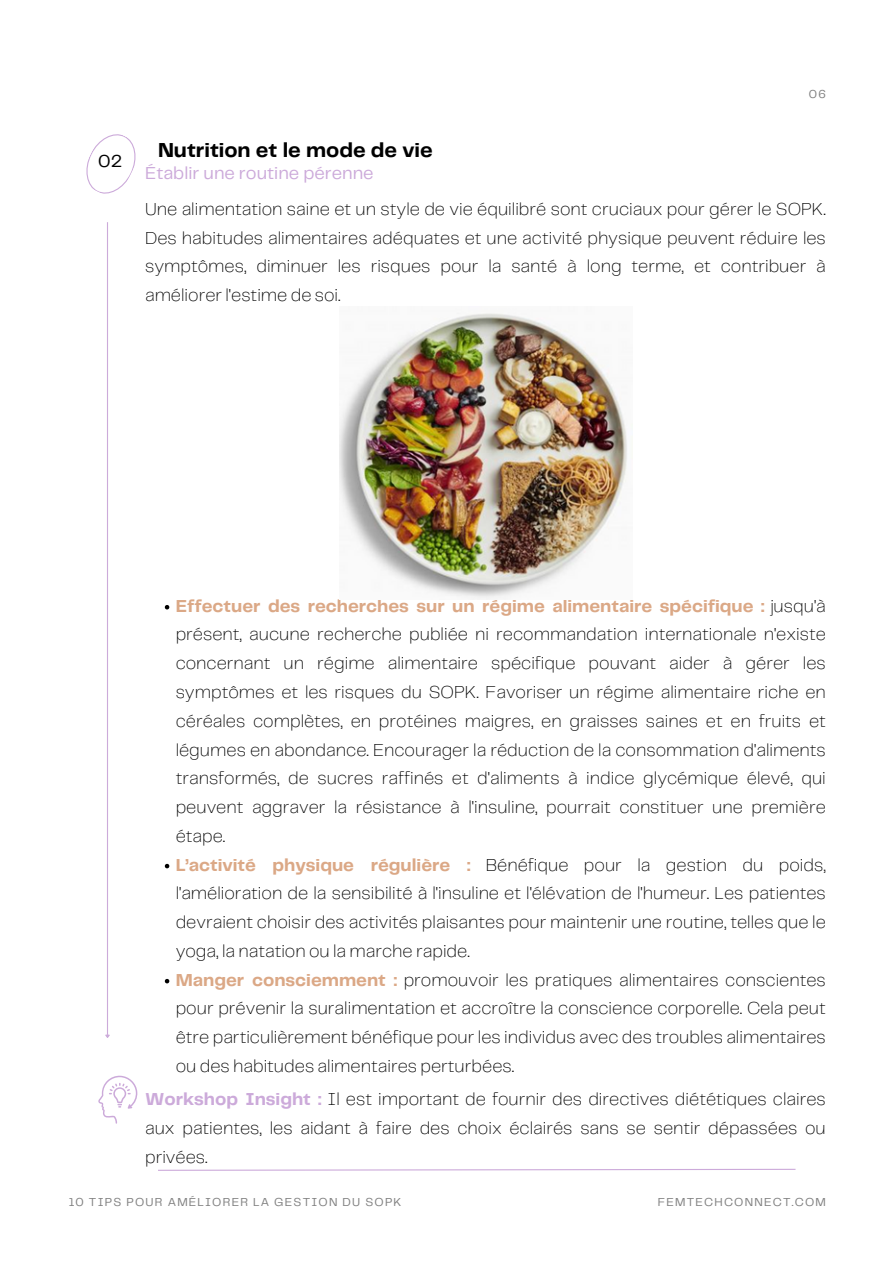
<style>
.page{position:relative;width:894px;height:1264px;background:#fff}
.page>*{position:absolute;margin:0;border:0;box-sizing:border-box;transform-origin:0 0}
.t1{font:700 21px "Telegraf";color:#000}
.t2{font:200 18px/28.8px "Telegraf";color:#000;text-align:justify}
.t3{font:18px "Telegraf";color:#ccaada}
.t4{font:18px "Telegraf";color:#000}
.t5{font:12px "Telegraf";letter-spacing:.1em;color:#7f7f7f}
.s1{font-weight:700;color:#dba886}
.s2{font-weight:700;color:#ccaada}
</style>
<div class="page">
<svg style="left:158px;top:1168px;width:638px;height:3px"></svg>
<svg style="left:86px;top:134px;width:50px;height:60px"></svg>
<svg style="left:165px;top:605px;width:4px;height:4px"></svg>
<svg style="left:165px;top:863px;width:4px;height:5px"></svg>
<svg style="left:165px;top:978px;width:4px;height:5px"></svg>
<hr style="left:107px;top:222px;width:1px;height:812px;background:#ccaada">
<svg style="left:105px;top:1034px;width:5px;height:4px"></svg>
<svg style="left:98px;top:1075px;width:40px;height:48px"></svg>
<img style="left:339px;top:313px;width:288px;height:286px">
<p class="t4" style="left:98px;top:154px;width:25px">02</p>
<p class="t1" style="left:158px;top:141px;width:276px">Nutrition et le mode de vie</p>
<p class="t5" style="left:808px;top:89px;width:18px">06</p>
<p class="t3" style="left:145px;top:166px;width:230px">Établir une routine pérenne</p>
<p class="t2" style="left:145px;top:196px;width:682px">Une alimentation saine et un style de vie équilibré sont cruciaux pour gérer le SOPK.<br>Des habitudes alimentaires adéquates et une activité physique peuvent réduire les symptômes, diminuer les risques pour la santé à long terme, et contribuer à améliorer l'estime de soi.</p>
<p class="t2" style="left:176px;top:592px;width:651px"><span class="s1">Effectuer des recherches sur un régime alimentaire spécifique :</span> jusqu'à présent, aucune recherche publiée ni recommandation internationale n'existe concernant un régime alimentaire spécifique pouvant aider à gérer les symptômes et les risques du SOPK. Favoriser un régime alimentaire riche en céréales complètes, en protéines maigres, en graisses saines et en fruits et légumes en abondance. Encourager la réduction de la consommation d'aliments transformés, de sucres raffinés et d'aliments à indice glycémique élevé, qui peuvent aggraver la résistance à l'insuline, pourrait constituer une première étape.</p>
<p class="t2" style="left:176px;top:851px;width:651px"><span class="s1">L’activité physique régulière :</span> Bénéfique pour la gestion du poids, l'amélioration de la sensibilité à l'insuline et l'élévation de l'humeur. Les patientes devraient choisir des activités plaisantes pour maintenir une routine, telles que le yoga, la natation ou la marche rapide.</p>
<h1 class="t2" style="left:176px;top:966px;width:651px"><span class="s1">Manger consciemment :</span> promouvoir les pratiques alimentaires conscientes pour prévenir la suralimentation et accroître la conscience corporelle. Cela peut être particulièrement bénéfique pour les individus avec des troubles alimentaires ou des habitudes alimentaires perturbées.</h1>
<h2 class="t2" style="left:145px;top:1085px;width:682px"><span class="s2">Workshop Insight :</span> Il est important de fournir des directives diététiques claires aux patientes, les aidant à faire des choix éclairés sans se sentir dépassées ou privées.</h2>
<p class="t5" style="left:69px;top:1197px;width:334px">10 TIPS POUR AMÉLIORER LA GESTION DU SOPK</p>
<h2 class="t5" style="left:657px;top:1197px;width:169px">FEMTECHCONNECT.COM</h2>
</div>
